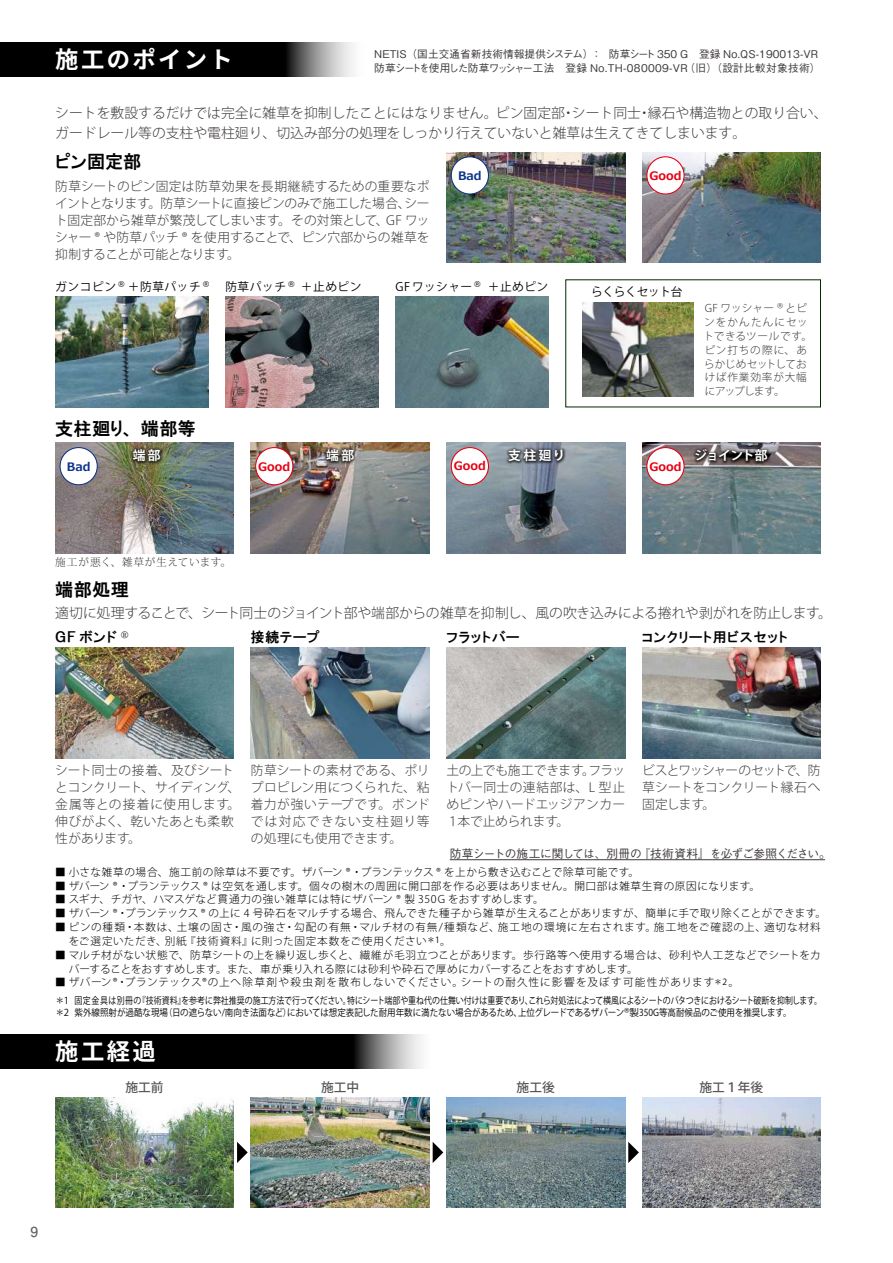
<style>
.page{position:relative;width:893px;height:1263px;background:#fff}
.page>*{position:absolute;margin:0;border:0;box-sizing:border-box;transform-origin:0 0}
.t1{font:700 23.4px "Source Han Sans JP";letter-spacing:.1em;color:#fff}
.t2{font:18px "HGP Gothic E";letter-spacing:.01em;color:#000}
.t3{font:300 13.8px/19.2px "Koz Go Pr 6 N";color:#3e3a39}
.t4{font:13.8px "HGP Gothic E";letter-spacing:.05em;color:#000}
.t5{font:13.8px "HGP Gothic E";letter-spacing:.05em;color:#000;scale:1.25 1}
.t6{font:700 13.8px "Futo Go B101 Pr 6 N";color:#656464}
.t7{font:300 12.75px/17px "Koz Go Pr 6 N";letter-spacing:-.005em;color:#3e3a39;text-align:justify}
.t8{font:700 12.75px "Koz Go Pr 6 N";letter-spacing:.04em;color:#fff}
.t9{font:500 12.75px "Koz Go Pr 6 N";color:#595757}
.t10{font:11.7px "Koz Go Pr 6 N";letter-spacing:.045em;color:#000}
.t11{font:500 11.7px "Gothic BBB Pr 6 N";letter-spacing:-.05em;color:#3e3a39}
.t12{font:700 11.7px "Meiryo";color:#e60012}
.t13{font:11.7px "Koz Go Pr 6 N";letter-spacing:-.025em;color:#000}
.t14{font:700 11.7px "Meiryo";color:#0c3388}
.t15{font:300 10.65px "Koz Go Pr 6 N";letter-spacing:.045em;color:#000}
.t16{font:300 10.65px/13.8px "Koz Go Pr 6 N";letter-spacing:.025em;color:#000}
.t17{font:300 10.65px/13.8px "Koz Go Pr 6 N";letter-spacing:.075em;color:#000}
.t18{font:500 10.65px/13.8px "Gothic BBB Pr 6 N";letter-spacing:.01em;color:#3e3a39}
.t19{font:300 10.65px "Koz Go Pr 6 N";letter-spacing:.02em;color:#000}
.t20{font:300 10.65px/13.8px "Koz Go Pr 6 N";letter-spacing:.05em;color:#3e3a39}
.t21{font:300 10.65px "Koz Go Pr 6 N";letter-spacing:.095em;color:#000}
.t22{font:300 10.65px "Koz Min Pr 6 N";letter-spacing:.07em;color:#3e3a39}
.t23{font:9.6px/12.8px "Koz Go Pr 6 N";color:#000}
.s1{font-family:"Koz Min Pr 6 N"}
</style>
<div class="page">
<svg style="left:0;top:43px;width:353px;height:34px;background:#1c1c1c"></svg>
<svg style="left:0;top:1034px;width:421px;height:34px;background:#181818"></svg>
<img style="left:642px;top:443px;width:179px;height:110px">
<img style="left:251px;top:443px;width:178px;height:110px">
<img style="left:446px;top:443px;width:179px;height:110px">
<img style="left:55px;top:1097px;width:179px;height:111px">
<img style="left:251px;top:1097px;width:178px;height:111px">
<img style="left:446px;top:1097px;width:179px;height:111px">
<img style="left:642px;top:1097px;width:179px;height:111px">
<hr style="left:450px;top:859px;width:375px;height:1px;background:#3e3a39">
<img style="left:642px;top:152px;width:179px;height:111px">
<div style="left:647px;top:157px;width:37px;height:37px;background:#fff;border-radius:50%"></div>
<div style="left:646px;top:156px;width:39px;height:39px;border:1px solid #e60012;border-radius:50%"></div>
<div style="left:647px;top:448px;width:37px;height:37px;background:#fff;border-radius:50%"></div>
<div style="left:646px;top:447px;width:39px;height:38px;border:1px solid #e60012;border-radius:50%"></div>
<div style="left:256px;top:448px;width:37px;height:37px;background:#fff;border-radius:50%"></div>
<div style="left:255px;top:447px;width:38px;height:38px;border:1px solid #e60012;border-radius:50%"></div>
<div style="left:451px;top:448px;width:37px;height:37px;background:#fff;border-radius:50%"></div>
<div style="left:451px;top:447px;width:38px;height:38px;border:1px solid #e60012;border-radius:50%"></div>
<img style="left:55px;top:443px;width:179px;height:110px">
<div style="left:60px;top:448px;width:37px;height:37px;background:#fff;border-radius:50%"></div>
<div style="left:60px;top:447px;width:38px;height:38px;border:1px solid #0c3388;border-radius:50%"></div>
<img style="left:446px;top:152px;width:179px;height:111px">
<div style="left:451px;top:157px;width:37px;height:37px;background:#fff;border-radius:50%"></div>
<div style="left:451px;top:156px;width:38px;height:39px;border:1px solid #0c3388;border-radius:50%"></div>
<div style="left:505px;top:446px;width:61px;height:19px;background:#000;opacity:.75"></div>
<div style="left:323px;top:446px;width:34px;height:19px;background:#000;opacity:.75"></div>
<div style="left:129px;top:446px;width:34px;height:19px;background:#000;opacity:.75"></div>
<div style="left:692px;top:446px;width:78px;height:19px;background:#000;opacity:.75"></div>
<svg style="left:628px;top:1142px;width:11px;height:21px"></svg>
<svg style="left:433px;top:1142px;width:10px;height:21px"></svg>
<svg style="left:237px;top:1142px;width:11px;height:21px"></svg>
<img style="left:395px;top:297px;width:154px;height:110px">
<img style="left:225px;top:297px;width:153px;height:110px">
<img style="left:55px;top:297px;width:153px;height:110px">
<img style="left:642px;top:647px;width:179px;height:111px">
<img style="left:251px;top:647px;width:178px;height:111px">
<img style="left:446px;top:647px;width:179px;height:111px">
<img style="left:583px;top:303px;width:110px;height:93px">
<img style="left:55px;top:647px;width:179px;height:111px">
<h1 class="t1" style="left:55px;top:47px;width:179px">施工のポイント</h1>
<p class="t18" style="left:374px;top:47px;width:448px">NETIS（国土交通省新技術情報提供システム）： 防草シート350Ｇ　登録 No.QS-190013-VR防草シートを使用した防草ワッシャー工法　登録 No.TH-080009-VR（旧）（設計比較対象技術）</p>
<p class="t3" style="left:55px;top:104px;width:774px">シートを敷設するだけでは完全に雑草を抑制したことにはなりません。ピン固定部・シート同士・縁石や構造物との取り合い、ガードレール等の支柱や電柱廻り、切込み部分の処理をしっかり行えていないと雑草は生えてきてしまいます。</p>
<h2 class="t2" style="left:55px;top:152px;width:88px">ピン固定部</h2>
<p class="t7" style="left:55px;top:178px;width:376px">防草シートのピン固定は防草効果を長期継続するための重要なポイントとなります。防草シートに直接ピンのみで施工した場合、シート固定部から雑草が繁茂してしまいます。その対策として、GF ワッシャー ® や防草パッチ ® を使用することで、ピン穴部からの雑草を抑制することが可能となります。</p>
<p class="t14" style="left:458px;top:167px;width:25px">Bad</p>
<p class="t12" style="left:649px;top:167px;width:34px">Good</p>
<p class="t10" style="left:55px;top:280px;width:308px">ガンコピン ®＋防草パッチ ® 防草パッチ ®＋止めピン</p>
<p class="t10" style="left:395px;top:280px;width:154px">GF ワッシャー ® ＋止めピン</p>
<p class="t13" style="left:591px;top:285px;width:93px">らくらくセット台</p>
<h2 class="t2" style="left:55px;top:419px;width:142px">支柱廻り、端部等</h2>
<p class="t20" style="left:703px;top:302px;width:110px">GF ワッシャー ®とピンをかんたんにセットできるツールです。ピン打ちの際に、あらかじめセットしておけば作業効率が大幅にアップします。</p>
<p class="t14" style="left:67px;top:458px;width:25px">Bad</p>
<p class="t8" style="left:133px;top:448px;width:30px">端部</p>
<p class="t8" style="left:326px;top:448px;width:30px">端部</p>
<p class="t8" style="left:695px;top:448px;width:74px">ジョイント部</p>
<p class="t8" style="left:508px;top:448px;width:59px">支柱廻り</p>
<p class="t12" style="left:258px;top:458px;width:34px">Good</p>
<p class="t12" style="left:454px;top:458px;width:34px">Good</p>
<p class="t12" style="left:649px;top:458px;width:34px">Good</p>
<p class="t22" style="left:55px;top:556px;width:177px">施工が悪く、雑草が生えています。</p>
<h2 class="t2" style="left:55px;top:580px;width:75px">端部処理</h2>
<p class="t5" style="left:55px;top:630px;width:65px">GF ボンド <span class="s1">®</span></p>
<p class="t4" style="left:251px;top:630px;width:70px">接続テープ</p>
<p class="t4" style="left:642px;top:630px;width:147px">コンクリート用ビスセット</p>
<p class="t3" style="left:55px;top:604px;width:778px">適切に処理することで、シート同士のジョイント部や端部からの雑草を抑制し、風の吹き込みによる捲れや剥がれを防止します。</p>
<p class="t4" style="left:446px;top:630px;width:75px">フラットバー</p>
<p class="t7" style="left:55px;top:762px;width:186px;text-align:left">シート同士の接着、及びシートとコンクリート、サイディング、金属等との接着に使用します。伸びがよく、乾いたあとも柔軟性があります。</p>
<p class="t7" style="left:251px;top:762px;width:180px">防草シートの素材である、ポリプロピレン用につくられた、粘着力が強いテープです。ボンドでは対応できない支柱廻り等の処理にも使用できます。</p>
<p class="t7" style="left:446px;top:762px;width:180px">土の上でも施工できます。フラットバー同士の連結部は、L 型止めピンやハードエッジアンカー１本で止められます。</p>
<p class="t7" style="left:642px;top:762px;width:180px">ビスとワッシャーのセットで、防草シートをコンクリート縁石へ固定します。</p>
<p class="t11" style="left:450px;top:844px;width:382px">防草シートの施工に関しては、別冊の『技術資料』を必ずご参照ください。</p>
<p class="t15" style="left:55px;top:866px;width:585px">■ 小さな雑草の場合、施工前の除草は不要です。ザバーン ®・プランテックス ® を上から敷き込むことで除草可能です。</p>
<p class="t15" style="left:55px;top:880px;width:706px">■ ザバーン ®・プランテックス ® は空気を通します。個々の樹木の周囲に開口部を作る必要はありません。開口部は雑草生育の原因になります。</p>
<p class="t15" style="left:55px;top:893px;width:490px">■ スギナ、チガヤ、ハマスゲなど貫通力の強い雑草には特にザバーン ® 製 350G をおすすめします。</p>
<p class="t19" style="left:55px;top:907px;width:772px">■ ザバーン ®・プランテックス ® の上に 4 号砕石をマルチする場合、飛んできた種子から雑草が生えることがありますが、簡単に手で取り除くことができます。</p>
<p class="t17" style="left:69px;top:920px;width:753px;text-indent:-13px">■ ピンの種類・本数は、土壌の固さ・風の強さ・勾配の有無・マルチ材の有無/種類など、施工地の環境に左右されます。施工地をご確認の上、適切な材料をご選定いただき、別紙『技術資料』に則った固定本数をご使用ください<sup>＊1</sup>。　</p>
<p class="t16" style="left:69px;top:948px;width:753px;text-indent:-13px">■ マルチ材がない状態で、防草シートの上を繰り返し歩くと、繊維が毛羽立つことがあります。歩行路等へ使用する場合は、砂利や人工芝などでシートをカバーすることをおすすめします。また、車が乗り入れる際には砂利や砕石で厚めにカバーすることをおすすめします。</p>
<p class="t21" style="left:55px;top:976px;width:685px">■ ザバーン®・プランテックス®の上へ除草剤や殺虫剤を散布しないでください。シートの耐久性に影響を及ぼす可能性があります<sup>＊2</sup>。</p>
<p class="t23" style="left:55px;top:994px;width:768px">＊1　固定金具は別冊の『技術資料』を参考に弊社推奨の施工方法で行ってください。特にシート端部や重ね代の仕舞い付けは重要であり、これら対処法によって横風によるシートのバタつきにおけるシート破断を抑制します。＊2 紫外線照射が過酷な現場（日の遮らない/南向き法面など）においては想定表記した耐用年数に満たない場合があるため、上位グレードであるザバーン®製350G等高耐候品のご使用を推奨します。</p>
<h1 class="t1" style="left:55px;top:1038px;width:102px">施工経過</h1>
<p class="t9" style="left:125px;top:1080px;width:40px">施工前</p>
<p class="t9" style="left:321px;top:1080px;width:40px">施工中</p>
<p class="t9" style="left:517px;top:1080px;width:40px">施工後</p>
<p class="t9" style="left:699px;top:1080px;width:65px">施工１年後</p>
<p class="t6" style="left:31px;top:1220px;width:9px">9</p>
</div>
